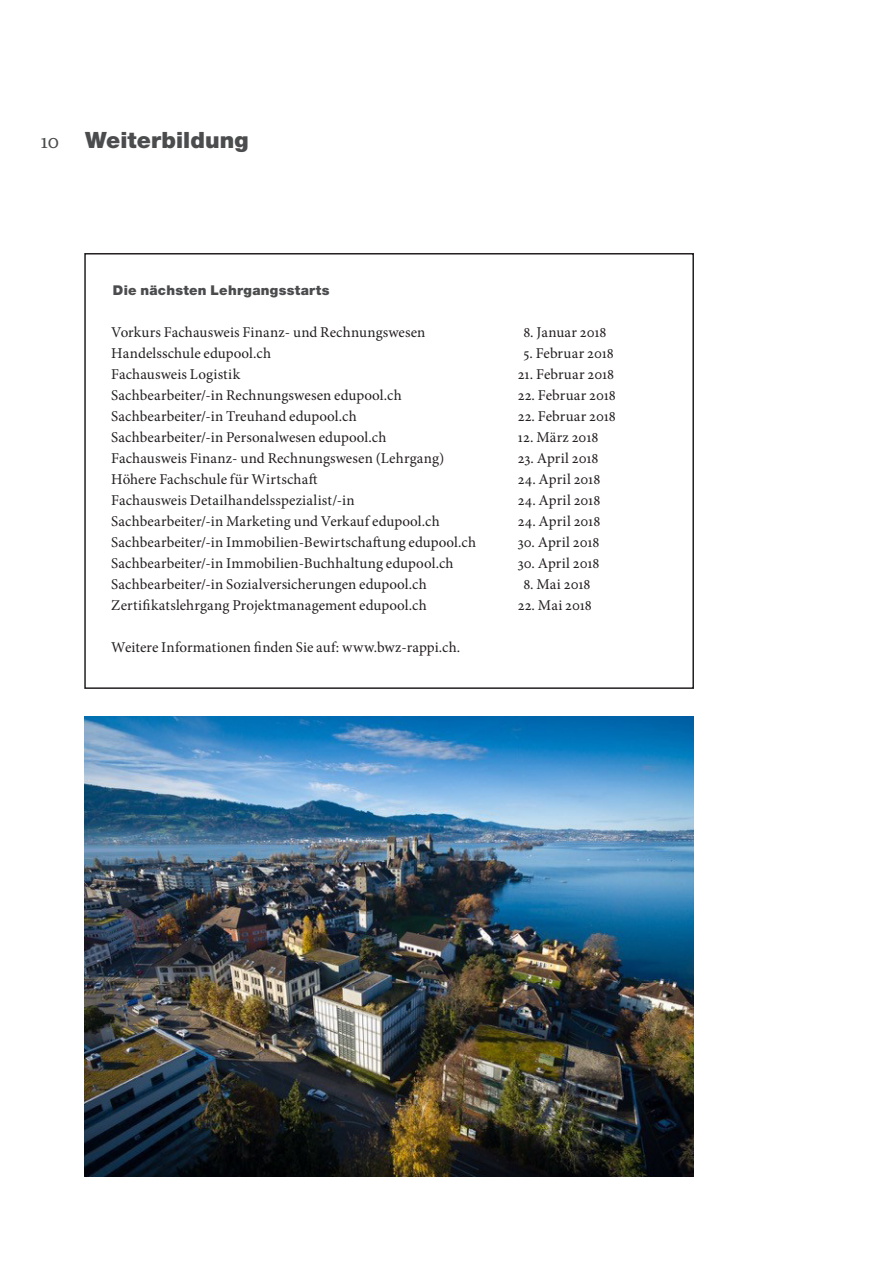
<style>
.page{position:relative;width:893px;height:1263px;background:#fff}
.page>*{position:absolute;margin:0;border:0;box-sizing:border-box;transform-origin:0 0}
.Titel_1{font:900 22.5px "Helvetica Neue LT Std";letter-spacing:.005em;color:#4b4c4d}
.Lauftext{font:15px "Minion Pro";letter-spacing:.005em;color:#231f20}
.Titel_2{font:900 13.5px "Helvetica Neue LT Std";letter-spacing:.02em;color:#4b4c4d}
.s1{font-family:"Minion Pro";font-weight:400}
</style>
<div class="page">
<div style="left:84px;top:253px;width:610px;height:436px;border:2px solid #231f20"></div>
<img style="left:85px;top:716px;width:609px;height:461px">
<p class="Titel_1" style="left:41px;top:126px;width:210px"><span class="s1">10</span> Weiterbildung</p>
<p class="Titel_2" style="left:113px;top:282px;width:218px">Die nächsten Lehrgangsstarts</p>
<p class="Lauftext" style="left:111px;top:322px;width:316px">Vorkurs Fachausweis Finanz- und Rechnungswesen</p>
<p class="Lauftext" style="left:523px;top:322px;width:85px">8. Januar 2018</p>
<p class="Lauftext" style="left:111px;top:343px;width:161px">Handelsschule edupool.ch</p>
<p class="Lauftext" style="left:523px;top:343px;width:92px">5. Februar 2018</p>
<p class="Lauftext" style="left:111px;top:364px;width:130px">Fachausweis Logistik</p>
<p class="Lauftext" style="left:518px;top:364px;width:98px">21. Februar 2018</p>
<p class="Lauftext" style="left:111px;top:385px;width:292px">Sachbearbeiter/-in Rechnungswesen edupool.ch</p>
<p class="Lauftext" style="left:518px;top:385px;width:100px">22. Februar 2018</p>
<p class="Lauftext" style="left:111px;top:406px;width:247px">Sachbearbeiter/-in Treuhand edupool.ch</p>
<p class="Lauftext" style="left:518px;top:406px;width:100px">22. Februar 2018</p>
<p class="Lauftext" style="left:111px;top:427px;width:277px">Sachbearbeiter/-in Personalwesen edupool.ch</p>
<p class="Lauftext" style="left:518px;top:427px;width:82px">12. März 2018</p>
<p class="Lauftext" style="left:111px;top:448px;width:335px">Fachausweis Finanz- und Rechnungswesen (Lehrgang)</p>
<p class="Lauftext" style="left:518px;top:448px;width:82px">23. April 2018</p>
<p class="Lauftext" style="left:111px;top:469px;width:208px">Höhere Fachschule für Wirtschaft</p>
<p class="Lauftext" style="left:518px;top:469px;width:84px">24. April 2018</p>
<p class="Lauftext" style="left:111px;top:490px;width:245px">Fachausweis Detailhandelsspezialist/-in</p>
<p class="Lauftext" style="left:518px;top:490px;width:84px">24. April 2018</p>
<p class="Lauftext" style="left:111px;top:511px;width:330px">Sachbearbeiter/-in Marketing und Verkauf edupool.ch</p>
<p class="Lauftext" style="left:518px;top:511px;width:84px">24. April 2018</p>
<p class="Lauftext" style="left:111px;top:532px;width:366px">Sachbearbeiter/-in Immobilien-Bewirtschaftung edupool.ch</p>
<p class="Lauftext" style="left:518px;top:532px;width:83px">30. April 2018</p>
<p class="Lauftext" style="left:111px;top:553px;width:344px">Sachbearbeiter/-in Immobilien-Buchhaltung edupool.ch</p>
<p class="Lauftext" style="left:518px;top:553px;width:83px">30. April 2018</p>
<p class="Lauftext" style="left:111px;top:574px;width:317px">Sachbearbeiter/-in Sozialversicherungen edupool.ch</p>
<p class="Lauftext" style="left:523px;top:574px;width:69px">8. Mai 2018</p>
<p class="Lauftext" style="left:111px;top:595px;width:317px">Zertifikatslehrgang Projektmanagement edupool.ch</p>
<p class="Lauftext" style="left:518px;top:595px;width:75px">22. Mai 2018</p>
<p class="Lauftext" style="left:111px;top:637px;width:351px">Weitere Informationen finden Sie auf: www.bwz-rappi.ch.</p>
</div>
